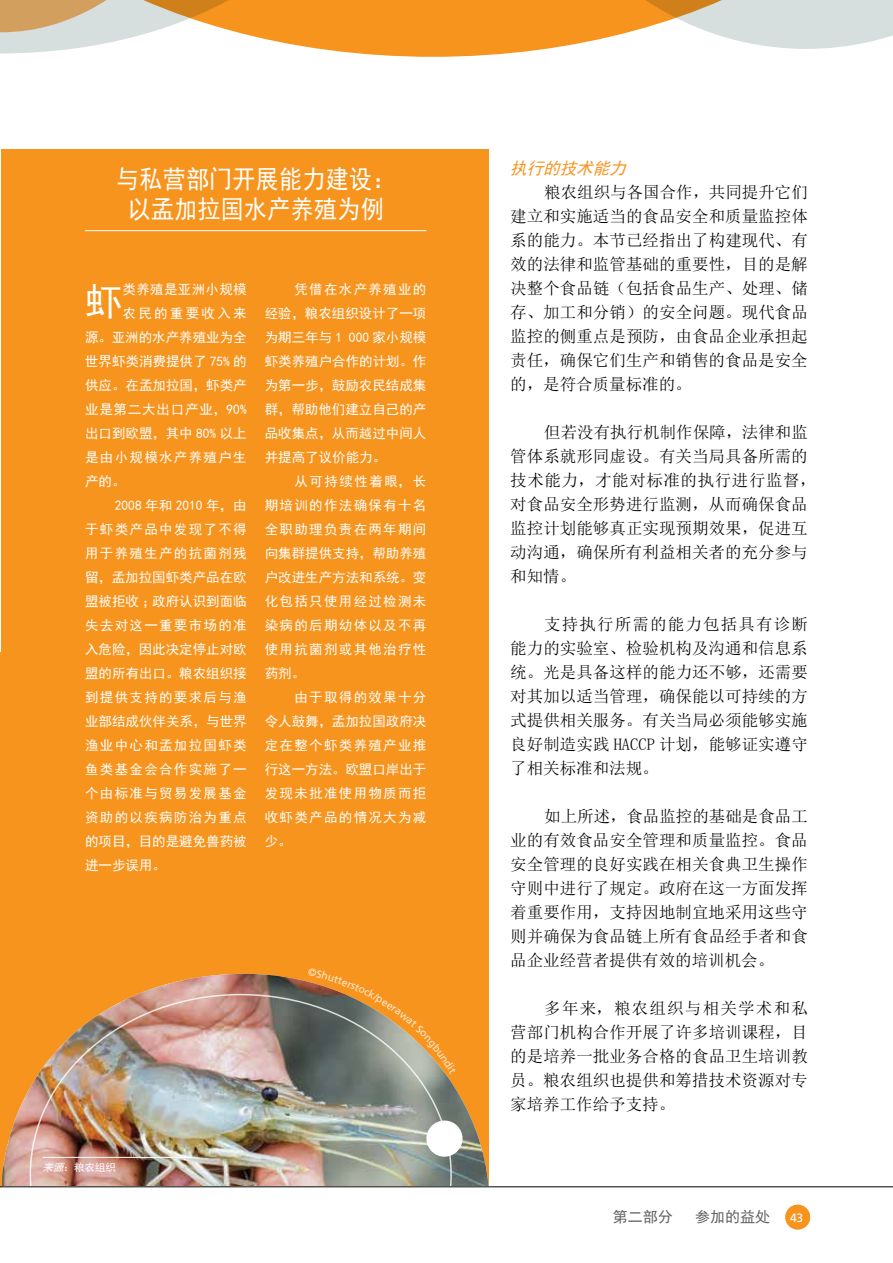
<style>
.page{position:relative;width:893px;height:1263px;background:#fff}
.page>*{position:absolute;margin:0;border:0;box-sizing:border-box;transform-origin:0 0}
.t1{font:37.5px "Sim Hei";color:#fff}
.t2{font:25.5px/30px "Sim Hei";letter-spacing:.015em;color:#fff;text-align:center;scale:.9 1}
.t3{font:16.5px/24px "Sim Sun";color:#000;text-align:justify}
.t4{font:italic 16.5px "Sim Hei";color:#f7941e}
.t5{font:15px "Sim Hei";color:#636466}
.t6{font:13.5px/24px "Sim Hei";letter-spacing:.025em;color:#fff;text-align:justify}
.t7{font:13.5px "Sim Hei";color:#fff}
.t8{font:13.5px "Sim Hei";letter-spacing:.1em;color:#fff}
.t9{font:13.5px "Sim Hei";letter-spacing:.06em;color:#fff}
.t10{font:13.5px "Sim Hei";letter-spacing:.17em;color:#fff}
.t11{font:12px "Frutiger LT Std";color:#fff}
.t12{font:10.5px "Sim Hei";color:#fff}
.s1{font-style:italic}
</style>
<div class="page">
<div style="left:357px;top:0;width:187px;height:57px;background:#f7941e"></div>
<svg style="left:0;top:0;width:357px;height:54px"></svg>
<svg style="left:496px;top:0;width:397px;height:49px"></svg>
<div style="left:785px;top:1205px;width:25px;height:24px;background:#f7941e;border-radius:50%"></div>
<div style="left:1px;top:149px;width:488px;height:1036px;background:#f7941e"></div>
<img style="left:1px;top:974px;width:488px;height:212px">
<img style="left:30px;top:994px;width:422px;height:192px">
<hr style="left:85px;top:230px;width:341px;height:1px;background:#fff">
<div style="left:426px;top:1120px;width:37px;height:37px;background:#fff;border-radius:50%"></div>
<hr style="left:0;top:652px;width:1px;height:535px;background:#f7941e">
<hr style="left:0;top:1186px;width:893px;height:1px;background:#000">
<hr style="left:43px;top:1157px;width:148px;height:1px;background:#fff">
<svg style="left:308px;top:974px;width:148px;height:100px"></svg>
<h2 class="t2" style="left:116px;top:164px;width:312px">与私营部门开展能力建设：以孟加拉国水产养殖为例</h2>
<p class="t4" style="left:510px;top:160px;width:121px">执行的技术能力</p>
<p class="t3" style="left:510px;top:180px;width:299px;text-indent:34px">粮农组织与各国合作，共同提升它们建立和实施适当的食品安全和质量监控体系的能力。本节已经指出了构建现代、有效的法律和监管基础的重要性，目的是解决整个食品链（包括食品生产、处理、储存、加工和分销）的安全问题。现代食品监控的侧重点是预防，由食品企业承担起责任，确保它们生产和销售的食品是安全的，是符合质量标准的。</p>
<p class="t3" style="left:510px;top:420px;width:307px;text-align:left;text-indent:34px">但若没有执行机制作保障，法律和监管体系就形同虚设。有关当局具备所需的技术能力，才能对标准的执行进行监督，对食品安全形势进行监测，从而确保食品监控计划能够真正实现预期效果，促进互动沟通，确保所有利益相关者的充分参与和知情。</p>
<p class="t3" style="left:510px;top:612px;width:299px;text-indent:34px">支持执行所需的能力包括具有诊断能力的实验室、检验机构及沟通和信息系统。光是具备这样的能力还不够，还需要对其加以适当管理，确保能以可持续的方式提供相关服务。有关当局必须能够实施良好制造实践 HACCP 计划，能够证实遵守了相关标准和法规。</p>
<p class="t3" style="left:510px;top:804px;width:299px;text-indent:34px">如上所述，食品监控的基础是食品工业的有效食品安全管理和质量监控。食品安全管理的良好实践在相关食典卫生操作守则中进行了规定。政府在这一方面发挥着重要作用，支持因地制宜地采用这些守则并确保为食品链上所有食品经手者和食品企业经营者提供有效的培训机会。</p>
<p class="t3" style="left:510px;top:996px;width:299px;text-indent:34px">多年来，粮农组织与相关学术和私营部门机构合作开展了许多培训课程，目的是培养一批业务合格的食品卫生培训教员。粮农组织也提供和筹措技术资源对专家培养工作给予支持。</p>
<h1 class="t1" style="left:85px;top:282px;width:39px">虾</h1>
<p class="t6" style="left:123px;top:277px;width:126px">类养殖是亚洲小规模</p>
<p class="t6" style="left:265px;top:277px;width:163px;text-indent:30px">凭借在水产养殖业的经验，粮农组织设计了一项为期三年与 1 000 家小规模虾类养殖户合作的计划。作为第一步，鼓励农民结成集群，帮助他们建立自己的产品收集点，从而越过中间人并提高了议价能力。</p>
<p class="t6" style="left:265px;top:469px;width:163px;text-indent:30px">从可持续性着眼，长期培训的作法确保有十名全职助理负责在两年期间向集群提供支持，帮助养殖户改进生产方法和系统。变化包括只使用经过检测未染病的后期幼体以及不再使用抗菌剂或其他治疗性药剂。</p>
<p class="t6" style="left:265px;top:685px;width:163px;text-indent:30px">由于取得的效果十分令人鼓舞，孟加拉国政府决定在整个虾类养殖产业推行这一方法。欧盟口岸出于发现未批准使用物质而拒收虾类产品的情况大为减少。</p>
<p class="t10" style="left:123px;top:306px;width:126px">农民的重要收入来</p>
<p class="t7" style="left:85px;top:330px;width:163px">源。亚洲的水产养殖业为全</p>
<p class="t7" style="left:85px;top:354px;width:163px">世界虾类消费提供了 75% 的</p>
<p class="t7" style="left:85px;top:378px;width:163px">供应。在孟加拉国，虾类产</p>
<p class="t9" style="left:85px;top:402px;width:163px">业是第二大出口产业，90%</p>
<p class="t7" style="left:85px;top:426px;width:163px">出口到欧盟，其中 80% 以上</p>
<p class="t8" style="left:85px;top:450px;width:163px">是由小规模水产养殖户生</p>
<p class="t6" style="left:85px;top:469px;width:42px">产的。</p>
<p class="t7" style="left:115px;top:498px;width:133px">2008 年和 2010 年，由</p>
<p class="t8" style="left:85px;top:522px;width:163px">于虾类产品中发现了不得</p>
<p class="t8" style="left:85px;top:546px;width:163px">用于养殖生产的抗菌剂残</p>
<p class="t7" style="left:85px;top:570px;width:163px">留，孟加拉国虾类产品在欧</p>
<p class="t7" style="left:85px;top:594px;width:163px">盟被拒收；政府认识到面临</p>
<p class="t8" style="left:85px;top:618px;width:163px">失去对这一重要市场的准</p>
<p class="t7" style="left:85px;top:642px;width:163px">入危险，因此决定停止对欧</p>
<p class="t7" style="left:85px;top:666px;width:163px">盟的所有出口。粮农组织接</p>
<p class="t8" style="left:85px;top:690px;width:163px">到提供支持的要求后与渔</p>
<p class="t7" style="left:85px;top:714px;width:163px">业部结成伙伴关系，与世界</p>
<p class="t8" style="left:85px;top:738px;width:163px">渔业中心和孟加拉国虾类</p>
<p class="t8" style="left:85px;top:762px;width:163px">鱼类基金会合作实施了一</p>
<p class="t8" style="left:85px;top:786px;width:163px">个由标准与贸易发展基金</p>
<p class="t8" style="left:85px;top:810px;width:163px">资助的以疾病防治为重点</p>
<p class="t7" style="left:85px;top:834px;width:163px">的项目，目的是避免兽药被</p>
<p class="t6" style="left:85px;top:853px;width:82px">进一步误用。</p>
<p class="t12" style="left:43px;top:1161px;width:75px"><span class="s1">来源</span>：粮农组织</p>
<p class="t5" style="left:613px;top:1209px;width:61px">第二部分</p>
<p class="t5" style="left:695px;top:1209px;width:76px">参加的益处</p>
<p class="t11" style="left:790px;top:1210px;width:15px">43</p>
</div>
